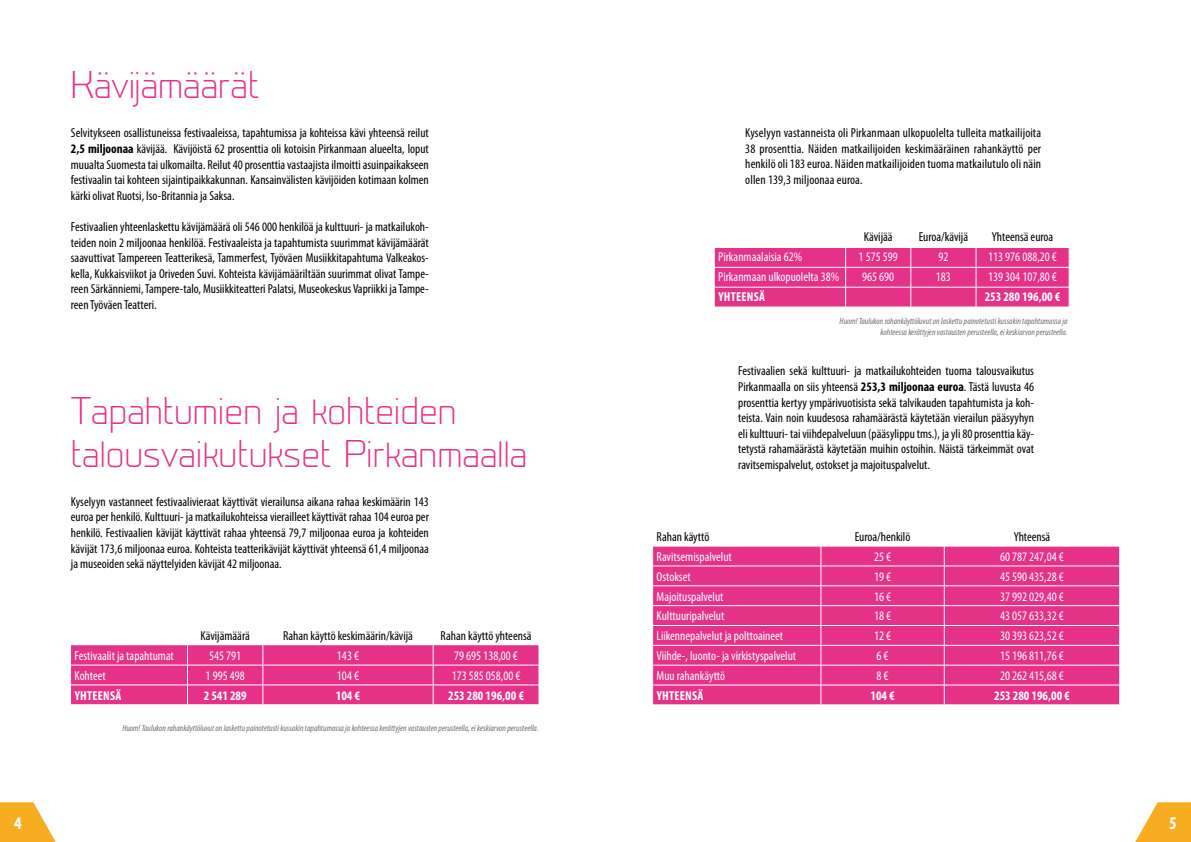
<style>
.page{position:relative;width:1191px;height:842px;background:#fff}
.page>*{position:absolute;margin:0;border:0;box-sizing:border-box;transform-origin:0 0}
.t1{font:300 36px/43.2px "Prime";color:#e53188}
.t2{font:700 condensed 18px "Myriad Pro";color:#fff}
.t3{font:condensed 13px/15.6px "Myriad Pro";color:#000;text-align:justify}
.t4{font:condensed 13px "Myriad Pro";color:#fff}
.t5{font:700 condensed 13px "Myriad Pro";color:#fff}
.t6{font:700 condensed 13px "Myriad Pro";letter-spacing:.02em;color:#fff}
.t7{font:italic condensed 9px/10.8px "Myriad Pro";color:#707172;text-align:right}
.s1{font-weight:700}
</style>
<div class="page">
<div style="left:70px;top:645px;width:469px;height:59px;background:#e53188"></div>
<hr style="left:71px;top:665px;width:116px;height:1px;background:#fff">
<hr style="left:187px;top:665px;width:76px;height:1px;background:#fff">
<hr style="left:263px;top:665px;width:170px;height:1px;background:#fff">
<hr style="left:433px;top:665px;width:105px;height:1px;background:#fff">
<hr style="left:71px;top:684px;width:116px;height:1px;background:#fff">
<hr style="left:187px;top:684px;width:76px;height:1px;background:#fff">
<hr style="left:263px;top:684px;width:170px;height:1px;background:#fff">
<hr style="left:433px;top:684px;width:105px;height:1px;background:#fff">
<div style="left:653px;top:547px;width:466px;height:157px;background:#e53188"></div>
<hr style="left:652px;top:566px;width:169px;height:1px;background:#fff">
<hr style="left:821px;top:566px;width:123px;height:1px;background:#fff">
<hr style="left:944px;top:566px;width:176px;height:1px;background:#fff">
<hr style="left:652px;top:585px;width:169px;height:1px;background:#fff">
<hr style="left:821px;top:585px;width:123px;height:1px;background:#fff">
<hr style="left:944px;top:585px;width:176px;height:1px;background:#fff">
<hr style="left:652px;top:605px;width:169px;height:1px;background:#fff">
<hr style="left:821px;top:605px;width:123px;height:1px;background:#fff">
<hr style="left:944px;top:605px;width:176px;height:1px;background:#fff">
<hr style="left:652px;top:625px;width:169px;height:1px;background:#fff">
<hr style="left:821px;top:625px;width:123px;height:1px;background:#fff">
<hr style="left:944px;top:625px;width:176px;height:1px;background:#fff">
<hr style="left:652px;top:645px;width:169px;height:1px;background:#fff">
<hr style="left:821px;top:645px;width:123px;height:1px;background:#fff">
<hr style="left:944px;top:645px;width:176px;height:1px;background:#fff">
<hr style="left:652px;top:665px;width:169px;height:1px;background:#fff">
<hr style="left:821px;top:665px;width:123px;height:1px;background:#fff">
<hr style="left:944px;top:665px;width:176px;height:1px;background:#fff">
<hr style="left:652px;top:685px;width:169px;height:1px;background:#fff">
<svg style="left:652px;top:546px;width:1px;height:140px"></svg>
<hr style="left:821px;top:685px;width:123px;height:1px;background:#fff">
<svg style="left:820px;top:546px;width:1px;height:158px"></svg>
<hr style="left:944px;top:685px;width:176px;height:1px;background:#fff">
<svg style="left:944px;top:546px;width:1px;height:158px"></svg>
<svg style="left:1119px;top:546px;width:1px;height:158px"></svg>
<svg style="left:714px;top:247px;width:355px;height:60px;background:#e63f90"></svg>
<svg style="left:1135px;top:802px;width:56px;height:40px"></svg>
<svg style="left:0;top:802px;width:56px;height:40px"></svg>
<h1 class="t1" style="left:71px;top:64px;width:190px">Kävijämäärät</h1>
<p class="t3" style="left:71px;top:125px;width:359px">Selvitykseen osallistuneissa festivaaleissa, tapahtumissa ja kohteissa kävi yhteensä reilut <span class="s1">2,5 miljoonaa</span> kävijää. Kävijöistä 62 prosenttia oli kotoisin Pirkanmaan alueelta, loput muualta Suomesta tai ulkomailta. Reilut 40 prosenttia vastaajista ilmoitti asuinpaikakseen festivaalin tai kohteen sijaintipaikkakunnan. Kansainvälisten kävijöiden kotimaan kolmen kärki olivat Ruotsi, Iso-Britannia ja Saksa.</p>
<p class="t3" style="left:71px;top:219px;width:359px">Festivaalien yhteenlaskettu kävijämäärä oli 546 000 henkilöä ja kulttuuri- ja matkailukoh&shy;teiden noin 2 miljoonaa henkilöä. Festivaaleista ja tapahtumista suurimmat kävijämäärät saavuttivat Tampereen Teatterikesä, Tammerfest, Työväen Musiikkitapahtuma Valkeakos&shy;kella, Kukkaisviikot ja Oriveden Suvi. Kohteista kävijämääriltään suurimmat olivat Tampe&shy;reen Särkänniemi, Tampere-talo, Musiikkiteatteri Palatsi, Museokeskus Vapriikki ja Tampe&shy;reen Työväen Teatteri.</p>
<h1 class="t1" style="left:71px;top:390px;width:458px">Tapahtumien ja kohteiden talousvaikutukset Pirkanmaalla</h1>
<p class="t3" style="left:71px;top:494px;width:359px">Kyselyyn vastanneet festivaalivieraat käyttivät vierailunsa aikana rahaa keskimäärin 143 euroa per henkilö. Kulttuuri- ja matkailukohteissa vierailleet käyttivät rahaa 104 euroa per henkilö. Festivaalien kävijät käyttivät rahaa yhteensä 79,7 miljoonaa euroa ja kohteiden kävijät 173,6 miljoonaa euroa. Kohteista teatterikävijät käyttivät yhteensä 61,4 miljoonaa ja museoiden sekä näyttelyiden kävijät 42 miljoonaa.</p>
<p class="t3" style="left:200px;top:628px;width:51px">Kävijämäärä</p>
<p class="t3" style="left:283px;top:628px;width:131px">Rahan käyttö keskimäärin/kävijä</p>
<p class="t3" style="left:440px;top:628px;width:92px">Rahan käyttö yhteensä</p>
<p class="t4" style="left:75px;top:648px;width:101px">Festivaalit ja tapahtumat</p>
<p class="t4" style="left:209px;top:648px;width:34px">545 791</p>
<p class="t4" style="left:337px;top:648px;width:24px">143 €</p>
<p class="t4" style="left:454px;top:648px;width:65px">79 695 138,00 €</p>
<p class="t4" style="left:75px;top:668px;width:33px">Kohteet</p>
<p class="t4" style="left:206px;top:668px;width:41px">1 995 498</p>
<p class="t4" style="left:337px;top:668px;width:24px">104 €</p>
<p class="t4" style="left:452px;top:668px;width:70px">173 585 058,00 €</p>
<p class="t6" style="left:75px;top:687px;width:48px">Yhteensä</p>
<p class="t5" style="left:204px;top:687px;width:44px">2 541 289</p>
<p class="t5" style="left:336px;top:687px;width:26px">104 €</p>
<p class="t5" style="left:448px;top:687px;width:77px">253 280 196,00 €</p>
<p class="t7" style="left:122px;top:723px;width:418px">Huom! Taulukon rahankäyttöluvut on laskettu painotetusti kussakin tapahtumassa ja kohteessa kerättyjen vastausten perusteella, ei keskiarvon perusteella.</p>
<p class="t3" style="left:745px;top:125px;width:297px">Kyselyyn vastanneista oli Pirkanmaan ulkopuolelta tulleita matkailijoita 38 prosenttia. Näiden matkailijoiden keskimääräinen rahankäyttö per henkilö oli 183 euroa. Näiden matkailijoiden tuoma matkailutulo oli näin ollen 139,3 miljoonaa euroa.</p>
<p class="t3" style="left:864px;top:229px;width:30px">Kävijää</p>
<p class="t3" style="left:918px;top:229px;width:51px">Euroa/kävijä</p>
<p class="t3" style="left:992px;top:229px;width:63px">Yhteensä euroa</p>
<p class="t4" style="left:718px;top:249px;width:85px">Pirkanmaalaisia 62%</p>
<p class="t4" style="left:858px;top:249px;width:41px">1 575 599</p>
<p class="t4" style="left:938px;top:249px;width:12px">92</p>
<p class="t4" style="left:988px;top:249px;width:70px">113 976 088,20 €</p>
<p class="t4" style="left:718px;top:269px;width:122px">Pirkanmaan ulkopuolelta 38%</p>
<p class="t4" style="left:862px;top:269px;width:34px">965 690</p>
<p class="t4" style="left:936px;top:269px;width:17px">183</p>
<p class="t4" style="left:988px;top:269px;width:70px">139 304 107,80 €</p>
<p class="t6" style="left:718px;top:288px;width:48px">Yhteensä</p>
<p class="t5" style="left:984px;top:288px;width:77px">253 280 196,00 €</p>
<p class="t7" style="left:839px;top:315px;width:229px">Huom! Taulukon rahankäyttöluvut on laskettu painotetusti kussakin tapahtumassa ja kohteessa kerättyjen vastausten perusteella, ei keskiarvon perusteella.</p>
<p class="t3" style="left:738px;top:363px;width:297px">Festivaalien sekä kulttuuri- ja matkailukohteiden tuoma talousvaikutus Pirkanmaalla on siis yhteensä <span class="s1">253,3 miljoonaa euroa</span>. Tästä luvusta 46 prosenttia kertyy ympärivuotisista sekä talvikauden tapahtumista ja koh&shy;teista. Vain noin kuudesosa rahamäärästä käytetään vierailun pääsyyhyn eli kulttuuri- tai viihdepalveluun (pääsylippu tms.), ja yli 80 prosenttia käy&shy;tetystä rahamäärästä käytetään muihin ostoihin. Näistä tärkeimmät ovat ravitsemispalvelut, ostokset ja majoituspalvelut.</p>
<p class="t3" style="left:656px;top:529px;width:54px">Rahan käyttö</p>
<p class="t3" style="left:854px;top:529px;width:57px">Euroa/henkilö</p>
<p class="t3" style="left:1013px;top:529px;width:38px">Yhteensä</p>
<p class="t4" style="left:656px;top:549px;width:77px">Ravitsemispalvelut</p>
<p class="t4" style="left:874px;top:549px;width:19px">25 €</p>
<p class="t4" style="left:1000px;top:549px;width:65px">60 787 247,04 €</p>
<p class="t4" style="left:656px;top:569px;width:36px">Ostokset</p>
<p class="t4" style="left:874px;top:569px;width:19px">19 €</p>
<p class="t4" style="left:1000px;top:569px;width:65px">45 590 435,28 €</p>
<p class="t4" style="left:656px;top:588px;width:69px">Majoituspalvelut</p>
<p class="t4" style="left:874px;top:588px;width:19px">16 €</p>
<p class="t4" style="left:1000px;top:588px;width:65px">37 992 029,40 €</p>
<p class="t4" style="left:656px;top:608px;width:69px">Kulttuuripalvelut</p>
<p class="t4" style="left:874px;top:608px;width:19px">18 €</p>
<p class="t4" style="left:1000px;top:608px;width:65px">43 057 633,32 €</p>
<p class="t4" style="left:656px;top:628px;width:128px">Liikennepalvelut ja polttoaineet</p>
<p class="t4" style="left:874px;top:628px;width:19px">12 €</p>
<p class="t4" style="left:1000px;top:628px;width:65px">30 393 623,52 €</p>
<p class="t4" style="left:656px;top:648px;width:141px">Viihde-, luonto- ja virkistyspalvelut</p>
<p class="t4" style="left:876px;top:648px;width:14px">6 €</p>
<p class="t4" style="left:1000px;top:648px;width:65px">15 196 811,76 €</p>
<p class="t4" style="left:656px;top:668px;width:70px">Muu rahankäyttö</p>
<p class="t4" style="left:876px;top:668px;width:14px">8 €</p>
<p class="t4" style="left:1000px;top:668px;width:65px">20 262 415,68 €</p>
<p class="t6" style="left:656px;top:687px;width:48px">Yhteensä</p>
<p class="t5" style="left:870px;top:687px;width:26px">104 €</p>
<p class="t5" style="left:994px;top:687px;width:77px">253 280 196,00 €</p>
<h2 class="t2" style="left:14px;top:812px;width:9px">4</h2>
<h2 class="t2" style="left:1169px;top:812px;width:9px">5</h2>
</div>
